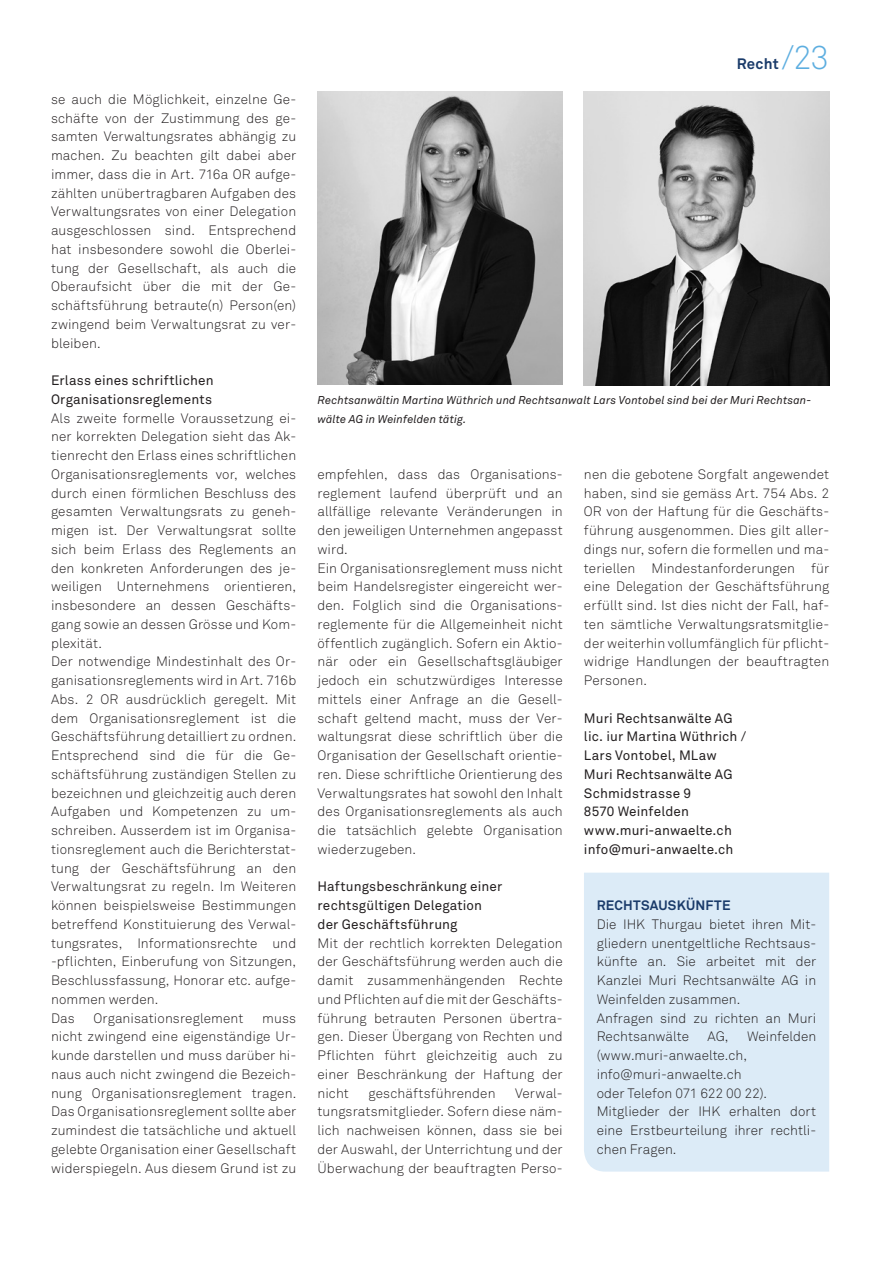
<style>
.page{position:relative;width:893px;height:1263px;background:#fff}
.page>*{position:absolute;margin:0;border:0;box-sizing:border-box;transform-origin:0 0}
.t1{font:700 15px "Akkurat";letter-spacing:.015em;color:#1a3b6a}
.IHK_Fokus_Fliesstext{font:300 13.5px/18.8px "Akkurat";letter-spacing:.005em;color:#231f20;text-align:justify}
.IHK_Fokus_Fliesstext-2{font:13.5px "Akkurat";letter-spacing:.01em;color:#231f20}
.IHK_Fokus_UT_linksbü{font:13.5px/18.8px "Akkurat";letter-spacing:.015em;color:#231f20}
.IHK_Fokus_Einführung{font:700 13.5px "Akkurat";letter-spacing:.015em;color:#1a3b6a}
.IHK_Fokus_Legende{font:italic 11.25px/18.8px "Akkurat";letter-spacing:.01em;color:#231f20}
.s1{font-weight:300;font-size:33px;color:#5daee0}
</style>
<div class="page">
<img style="left:584px;top:91px;width:245px;height:294px">
<div style="left:584px;top:873px;width:245px;height:298px;background:#dcebf7"></div>
<img style="left:317px;top:91px;width:246px;height:294px">
<p class="IHK_Fokus_Fliesstext" style="left:51px;top:90px;width:247px">se auch die Möglichkeit, einzelne Ge&shy;schäfte von der Zustimmung des ge&shy;samten Verwaltungsrates abhängig zu machen. Zu beachten gilt dabei aber immer, dass die in Art. 716a OR aufge&shy;zählten unübertragbaren Aufgaben des Verwaltungsrates von einer Delegation ausgeschlossen sind. Entsprechend hat insbesondere sowohl die Oberlei&shy;tung der Gesellschaft, als auch die Oberaufsicht über die mit der Ge&shy;schäftsführung betraute(n) Person(en) zwingend beim Verwaltungsrat zu ver&shy;bleiben.</p>
<p class="IHK_Fokus_UT_linksbü" style="left:51px;top:371px;width:164px">Erlass eines schriftlichen<br>Organisationsreglements</p>
<p class="IHK_Fokus_Fliesstext" style="left:51px;top:409px;width:247px">Als zweite formelle Voraussetzung ei&shy;ner korrekten Delegation sieht das Ak&shy;tienrecht den Erlass eines schriftlichen Organisationsreglements vor, welches durch einen förmlichen Beschluss des gesamten Verwaltungsrats zu geneh&shy;migen ist. Der Verwaltungsrat sollte sich beim Erlass des Reglements an den konkreten Anforderungen des je&shy;weiligen Unternehmens orientieren, insbesondere an dessen Geschäfts&shy;gang sowie an dessen Grösse und Kom&shy;plexität.</p>
<p class="IHK_Fokus_Fliesstext" style="left:51px;top:652px;width:247px">Der notwendige Mindestinhalt des Or&shy;ganisationsreglements wird in Art. 716b Abs. 2 OR ausdrücklich geregelt. Mit dem Organisationsreglement ist die Geschäftsführung detailliert zu ordnen.<br>Entsprechend sind die für die Ge&shy;schäftsführung zuständigen Stellen zu bezeichnen und gleichzeitig auch deren Aufgaben und Kompetenzen zu um&shy;schreiben. Ausserdem ist im Organisa&shy;tionsreglement auch die Berichterstat&shy;tung der Geschäftsführung an den Verwaltungsrat zu regeln. Im Weiteren können beispielsweise Bestimmungen betreffend Konstituierung des Verwal&shy;tungsrates, Informationsrechte und -pflichten, Einberufung von Sitzungen, Beschlussfassung, Honorar etc. aufge&shy;nommen werden.</p>
<p class="IHK_Fokus_Fliesstext" style="left:51px;top:1009px;width:25px">Das</p>
<p class="IHK_Fokus_Fliesstext" style="left:94px;top:1009px;width:152px">Organisationsreglement</p>
<p class="IHK_Fokus_Fliesstext" style="left:51px;top:1009px;width:247px;text-indent:211px">muss nicht zwingend eine eigenständige Ur&shy;kunde darstellen und muss darüber hi&shy;naus auch nicht zwingend die Bezeich&shy;nung Organisationsreglement tragen.<br>Das Organisationsreglement sollte aber zumindest die tatsächliche und aktuell gelebte Organisation einer Gesellschaft widerspiegeln. Aus diesem Grund ist zu</p>
<p class="t1" style="left:737px;top:54px;width:94px">Recht <span class="s1">/23</span></p>
<p class="IHK_Fokus_Legende" style="left:317px;top:391px;width:495px">Rechtsanwältin Martina Wüthrich und Rechtsanwalt Lars Vontobel sind bei der Muri Rechtsan&shy;wälte AG in Weinfelden tätig.</p>
<p class="IHK_Fokus_Fliesstext" style="left:317px;top:465px;width:247px">empfehlen, dass das Organisations&shy;reglement laufend überprüft und an allfällige relevante Veränderungen in den jeweiligen Unternehmen angepasst wird.</p>
<p class="IHK_Fokus_Fliesstext" style="left:317px;top:559px;width:247px">Ein Organisationsreglement muss nicht beim Handelsregister eingereicht wer&shy;den. Folglich sind die Organisations&shy;reglemente für die Allgemeinheit nicht öffentlich zugänglich. Sofern ein Aktio&shy;när oder ein Gesellschaftsgläubiger jedoch ein schutzwürdiges Interesse mittels einer Anfrage an die Gesell&shy;schaft geltend macht, muss der Ver&shy;waltungsrat diese schriftlich über die Organisation der Gesellschaft orientie&shy;ren. Diese schriftliche Orientierung des Verwaltungsrates hat sowohl den Inhalt des Organisationsreglements als auch die tatsächlich gelebte Organisation wiederzugeben.</p>
<p class="IHK_Fokus_UT_linksbü" style="left:317px;top:878px;width:186px">Haftungsbeschränkung einer rechtsgültigen Delegation der Geschäftsführung</p>
<p class="IHK_Fokus_Fliesstext" style="left:317px;top:934px;width:247px">Mit der rechtlich korrekten Delegation der Geschäftsführung werden auch die damit zusammenhängenden Rechte und Pflichten auf die mit der Geschäfts&shy;führung betrauten Personen übertra&shy;gen. Dieser Übergang von Rechten und Pflichten führt gleichzeitig auch zu einer Beschränkung der Haftung der nicht</p>
<p class="IHK_Fokus_Fliesstext" style="left:368px;top:1084px;width:129px">geschäftsführenden</p>
<p class="IHK_Fokus_Fliesstext" style="left:317px;top:1084px;width:247px;text-indent:198px">Verwal&shy;tungsratsmitglieder. Sofern diese näm&shy;lich nachweisen können, dass sie bei der Auswahl, der Unterrichtung und der Überwachung der beauftragten Perso-</p>
<p class="IHK_Fokus_Fliesstext" style="left:584px;top:465px;width:247px">nen die gebotene Sorgfalt angewendet haben, sind sie gemäss Art. 754 Abs. 2<br>OR von der Haftung für die Geschäfts&shy;führung ausgenommen. Dies gilt aller&shy;dings nur, sofern die formellen und ma&shy;teriellen Mindestanforderungen für eine Delegation der Geschäftsführung erfüllt sind. Ist dies nicht der Fall, haf&shy;ten sämtliche Verwaltungsratsmitglie&shy;der weiterhin vollumfänglich für pflicht&shy;widrige Handlungen der beauftragten Personen.</p>
<p class="IHK_Fokus_Fliesstext-2" style="left:584px;top:710px;width:150px">Muri Rechtsanwälte AG</p>
<p class="IHK_Fokus_Fliesstext-2" style="left:584px;top:729px;width:164px">lic. iur Martina Wüthrich /</p>
<p class="IHK_Fokus_Fliesstext-2" style="left:584px;top:747px;width:134px">Lars Vontobel, MLaw</p>
<p class="IHK_Fokus_Fliesstext-2" style="left:584px;top:766px;width:150px">Muri Rechtsanwälte AG</p>
<p class="IHK_Fokus_Fliesstext-2" style="left:584px;top:785px;width:108px">Schmidstrasse 9</p>
<p class="IHK_Fokus_Fliesstext-2" style="left:584px;top:804px;width:107px">8570 Weinfelden</p>
<p class="IHK_Fokus_Fliesstext-2" style="left:584px;top:822px;width:149px">www.muri-anwaelte.ch</p>
<p class="IHK_Fokus_Fliesstext-2" style="left:584px;top:841px;width:151px">info@muri-anwaelte.ch</p>
<p class="IHK_Fokus_Einführung" style="left:597px;top:897px;width:135px">RECHTSAUSKÜNFTE</p>
<p class="IHK_Fokus_Fliesstext" style="left:597px;top:915px;width:221px">Die IHK Thurgau bietet ihren Mit&shy;gliedern unentgeltliche Rechtsaus&shy;künfte an. Sie arbeitet mit der Kanzlei Muri Rechtsanwälte AG in Weinfelden zusammen.</p>
<p class="IHK_Fokus_Fliesstext" style="left:597px;top:1009px;width:221px">Anfragen sind zu richten an Muri<br>Rechtsanwälte</p>
<p class="IHK_Fokus_Fliesstext" style="left:707px;top:1027px;width:23px">AG,</p>
<p class="IHK_Fokus_Fliesstext" style="left:747px;top:1027px;width:71px">Weinfelden</p>
<p class="IHK_Fokus_Fliesstext" style="left:597px;top:1046px;width:152px">(www.muri-anwaelte.ch,</p>
<p class="IHK_Fokus_Fliesstext" style="left:597px;top:1065px;width:146px">info@muri-anwaelte.ch</p>
<p class="IHK_Fokus_Fliesstext" style="left:597px;top:1084px;width:172px">oder Telefon 071 622 00 22).</p>
<p class="IHK_Fokus_Fliesstext" style="left:597px;top:1102px;width:221px">Mitglieder der IHK erhalten dort eine Erstbeurteilung ihrer rechtli&shy;chen Fragen.</p>
</div>
